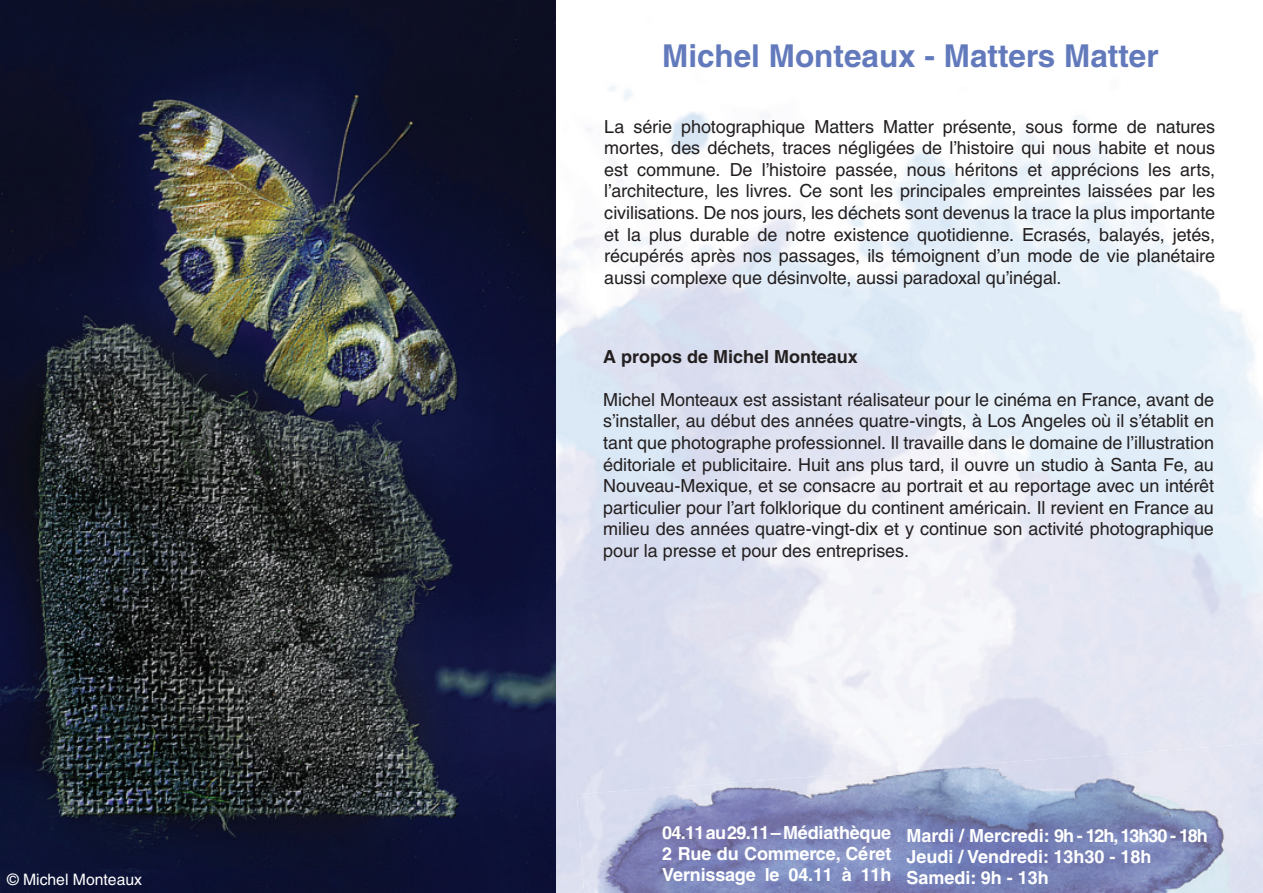
<style>
.page{position:relative;width:1263px;height:893px;background:#fff}
.page>*{position:absolute;margin:0;border:0;box-sizing:border-box;transform-origin:0 0}
.t1{font:700 31.5px "Helvetica LT";color:#627abc}
.t2{font:18px/21.6px "Helvetica LT";letter-spacing:-.005em;color:#231f20;text-align:justify}
.t3{font:700 18px/21px "Helvetica LT";letter-spacing:-.01em;color:#fff}
.t4{font:700 18px "Helvetica LT";color:#231f20}
.t5{font:15.75px "Helvetica LT";color:#fff}
.s1{font-style:inherit}
</style>
<div class="page">
<img style="left:0;top:0;width:556px;height:893px">
<img style="left:577px;top:743px;width:686px;height:150px">
<h1 class="t1" style="left:662px;top:37px;width:498px">Michel Monteaux - Matters Matter</h1>
<p class="t2" style="left:604px;top:116px;width:612px">La série photographique Matters Matter présente, sous forme de natures mortes, des déchets, traces négligées de l’histoire qui nous habite et nous est commune. De l’histoire passée, nous héritons et apprécions les arts, l’architecture, les livres. Ce sont les principales empreintes laissées par les civilisations. De nos jours, les déchets sont devenus la trace la plus importante et la plus durable de notre existence quotidienne. Ecrasés, balayés, jetés, récupérés après nos passages, ils témoignent d’un mode de vie planétaire aussi complexe que désinvolte, aussi paradoxal qu’inégal.</p>
<p class="t4" style="left:603px;top:345px;width:256px">A propos de Michel Monteaux</p>
<p class="t2" style="left:603px;top:389px;width:612px">Michel Monteaux est assistant réalisateur pour le cinéma en France, avant de s’installer, au début des années quatre-vingts, à Los Angeles où il s’établit en tant que photographe professionnel. Il travaille dans le domaine de l’illustration éditoriale et publicitaire. Huit ans plus tard, il ouvre un studio à Santa Fe, au Nouveau-Mexique, et se consacre au portrait et au reportage avec un intérêt particulier pour l’art folklorique du continent américain. Il revient en France au milieu des années quatre-vingt-dix et y continue son activité photographique pour la presse et pour des entreprises.</p>
<p class="t3" style="left:662px;top:822px;width:230px">04.11 au 29.11 – Médiathèque<br>2 Rue du Commerce, Cé ret</p>
<p class="t5" style="left:7px;top:871px;width:137px">© Michel Monteaux</p>
<p class="t3" style="left:662px;top:864px;width:230px">Vernissage le 04.11 à 11h</p>
<p class="t3" style="left:906px;top:825px;width:303px"><span class="s1">M</span>ardi / Mercredi: 9h - 12h, 13h30 - 18h<br>Jeudi / Vendredi: 13h30 - 18h<br>Samedi: 9h - 13h</p>
</div>
